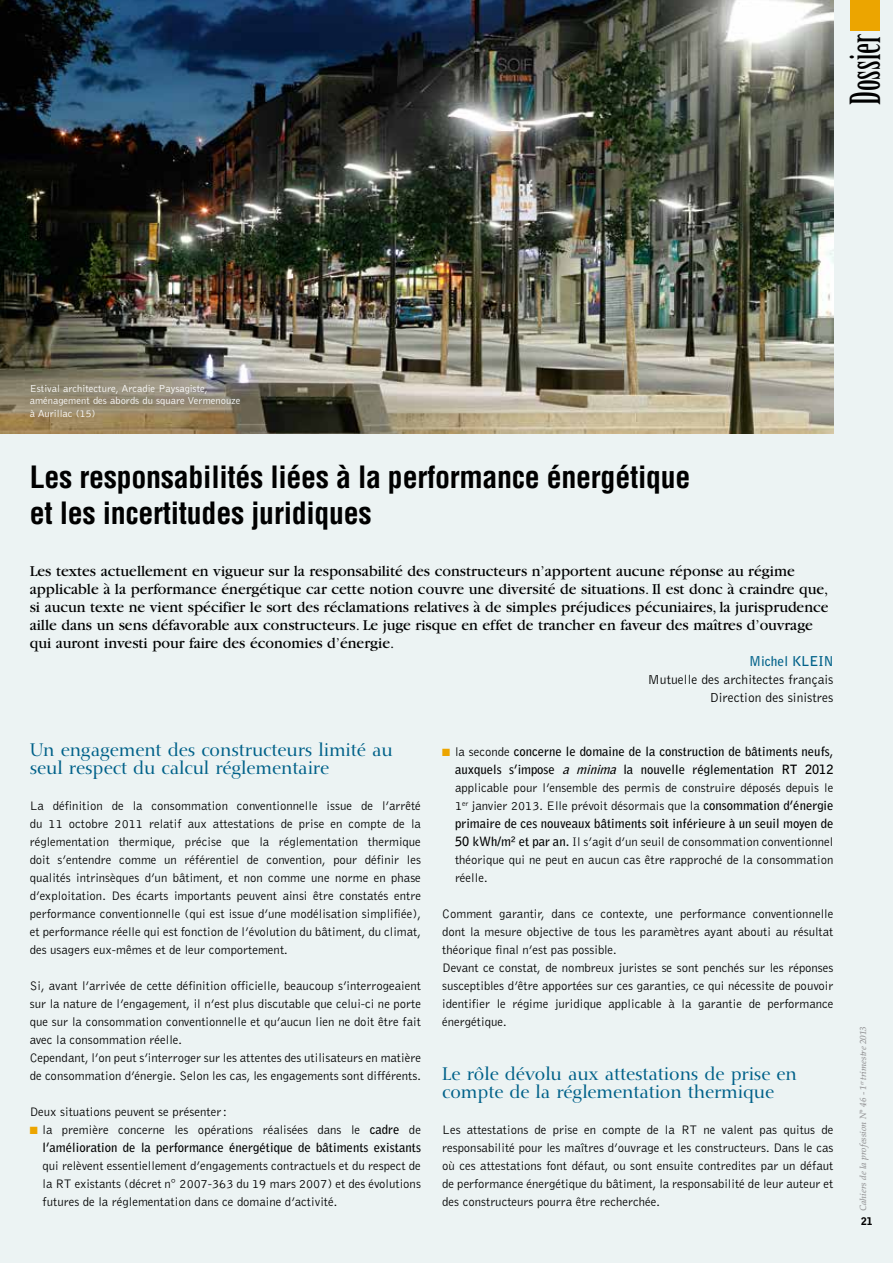
<style>
.page{position:relative;width:893px;height:1263px;background:#ecf3f3}
.page>*{position:absolute;margin:0;border:0;box-sizing:border-box;transform-origin:0 0}
.t1{font:40.5px "Birch";color:#000}
.t2{font:700 condensed 30px/36px "Helvetica";letter-spacing:-.01em;color:#000}
.t3{font:18px/18px "Nofret";color:#006189}
.t4{font:15.75px/18px "Garamond";color:#000}
.t5{font:300 13.5px/18px "Bell Gothic";color:#000;text-align:right}
.t6{font:700 13.5px "Bell Gothic";color:#006189}
.t7{font:300 12.75px/18px "Bell Gothic";color:#000;text-align:justify}
.t8{font:700 12.75px/18px "Bell Gothic";color:#000;text-align:right}
.t9{font:300 10.5px/12.6px "Bell Gothic";color:#fff}
.t10{font:900 10.5px "Bell Gothic";color:#000}
.t11{font:italic 500 9px "Palatino";color:#949496}
.s1{color:#eca500}
.s2{font-weight:300}
.s3{font-weight:700}
.s4{font-weight:700;font-style:italic}
</style>
<div class="page">
<div style="left:850px;top:0;width:30px;height:30px;background:#eca500"></div>
<img style="left:0;top:0;width:833px;height:434px">
<h1 class="t1" style="left:844px;top:105px;width:73px;rotate:-90deg">Dossier</h1>
<p class="t9" style="left:30px;top:382px;width:212px">Estival architecture, Arcadie Paysagiste, aménagement des abords du square Vermenouze à Aurillac (15)</p>
<h2 class="t2" style="left:30px;top:459px;width:662px">Les responsabilités liées à la performance énergétique et les incertitudes juridiques</h2>
<p class="t4" style="left:30px;top:562px;width:800px">Les textes actuellement en vigueur sur la responsabilité des constructeurs n’apportent aucune réponse au régime applicable à la performance énergétique car cette notion couvre une diversité de situations. Il est donc à craindre que, si aucun texte ne vient spécifier le sort des réclamations relatives à de simples préjudices pécuniaires, la jurisprudence aille dans un sens défavorable aux constructeurs. Le juge risque en effet de trancher en faveur des maîtres d’ouvrage qui auront investi pour faire des économies d’énergie.</p>
<p class="t6" style="left:749px;top:653px;width:83px">Michel KLEIN</p>
<p class="t5" style="left:648px;top:671px;width:187px">Mutuelle des architectes français<br>Direction des sinistres</p>
<h3 class="t3" style="left:30px;top:741px;width:364px">Un engagement des constructeurs limité au seul respect du calcul réglementaire</h3>
<p class="t7" style="left:30px;top:797px;width:393px">La définition de la consommation conventionnelle issue de l’arrêté du 11 octobre 2011 relatif aux attestations de prise en compte de la réglementation thermique, précise que la réglementation thermique doit s’entendre comme un référentiel de convention, pour définir les qualités intrinsèques d’un bâtiment, et non comme une norme en phase d’exploitation. Des écarts importants peuvent ainsi être constatés entre performance conventionnelle (qui est issue d’une modélisation simplifiée), et performance réelle qui est fonction de l’évolution du bâtiment, du climat, des usagers eux-mêmes et de leur comportement.</p>
<p class="t7" style="left:30px;top:977px;width:393px;text-align:left">Si, avant l’arrivée de cette définition officielle, beaucoup s’interrogeaient sur la nature de l’engagement, il n’est plus discutable que celui-ci ne porte que sur la consommation conventionnelle et qu’aucun lien ne doit être fait avec la consommation réelle.<br>Cependant, l’on peut s’interroger sur les attentes des utilisateurs en matière de consommation d’énergie. Selon les cas, les engagements sont différents.</p>
<p class="t7" style="left:30px;top:1103px;width:199px">Deux situations peuvent se présenter:</p>
<p class="t8" style="left:30px;top:1120px;width:393px"><span class="s1">■</span> <span class="s2">la première concerne les opérations réalisées dans le</span> cadre <span class="s2">de </span>l’amélioration de la performance énergétique de bâtiments existants</p>
<p class="t7" style="left:43px;top:1157px;width:380px">qui relèvent essentiellement d’engagements contractuels et du respect de la RT existants (décret n° 2007-363 du 19 mars 2007) et des évolutions futures de la réglementation dans ce domaine d’activité.</p>
<p class="t7" style="left:455px;top:743px;width:380px;text-indent:-13px"><span class="s1">■</span> la seconde <span class="s3">concerne le domaine de la construction de bâtiments neufs, auxquels s’impose</span> <span class="s4">a minima</span> <span class="s3">la nouvelle réglementation RT 2012 </span>applicable pour l’ensemble des permis de construire déposés depuis le 1<sup>er</sup> janvier 2013. Elle prévoit désormais que la <span class="s3">consommation d’énergie primaire de ces nouveaux bâtiments soit inférieure à un seuil moyen de 50 kWh/m² et par an.</span> Il s’agit d’un seuil de consommation conventionnel théorique qui ne peut en aucun cas être rapproché de la consommation réelle.</p>
<p class="t7" style="left:442px;top:905px;width:393px;text-align:left">Comment garantir, dans ce contexte, une performance conventionnelle dont la mesure objective de tous les paramètres ayant abouti au résultat théorique final n’est pas possible.<br>Devant ce constat, de nombreux juristes se sont penchés sur les réponses susceptibles d’être apportées sur ces garanties, ce qui nécessite de pouvoir identifier le régime juridique applicable à la garantie de performance énergétique.</p>
<h3 class="t3" style="left:442px;top:1065px;width:356px">Le rôle dévolu aux attestations de prise en compte de la réglementation thermique</h3>
<p class="t7" style="left:442px;top:1121px;width:393px">Les attestations de prise en compte de la RT ne valent pas quitus de responsabilité pour les maîtres d’ouvrage et les constructeurs. Dans le cas où ces attestations font défaut, ou sont ensuite contredites par un défaut de performance énergétique du bâtiment, la responsabilité de leur auteur et des constructeurs pourra être recherchée.</p>
<p class="t11" style="left:858px;top:1211px;width:186px;rotate:-90deg">Cahiers de la profession N° 46 - 1<sup>er</sup> trimestre 2013</p>
<p class="t10" style="left:861px;top:1214px;width:13px">21</p>
</div>
